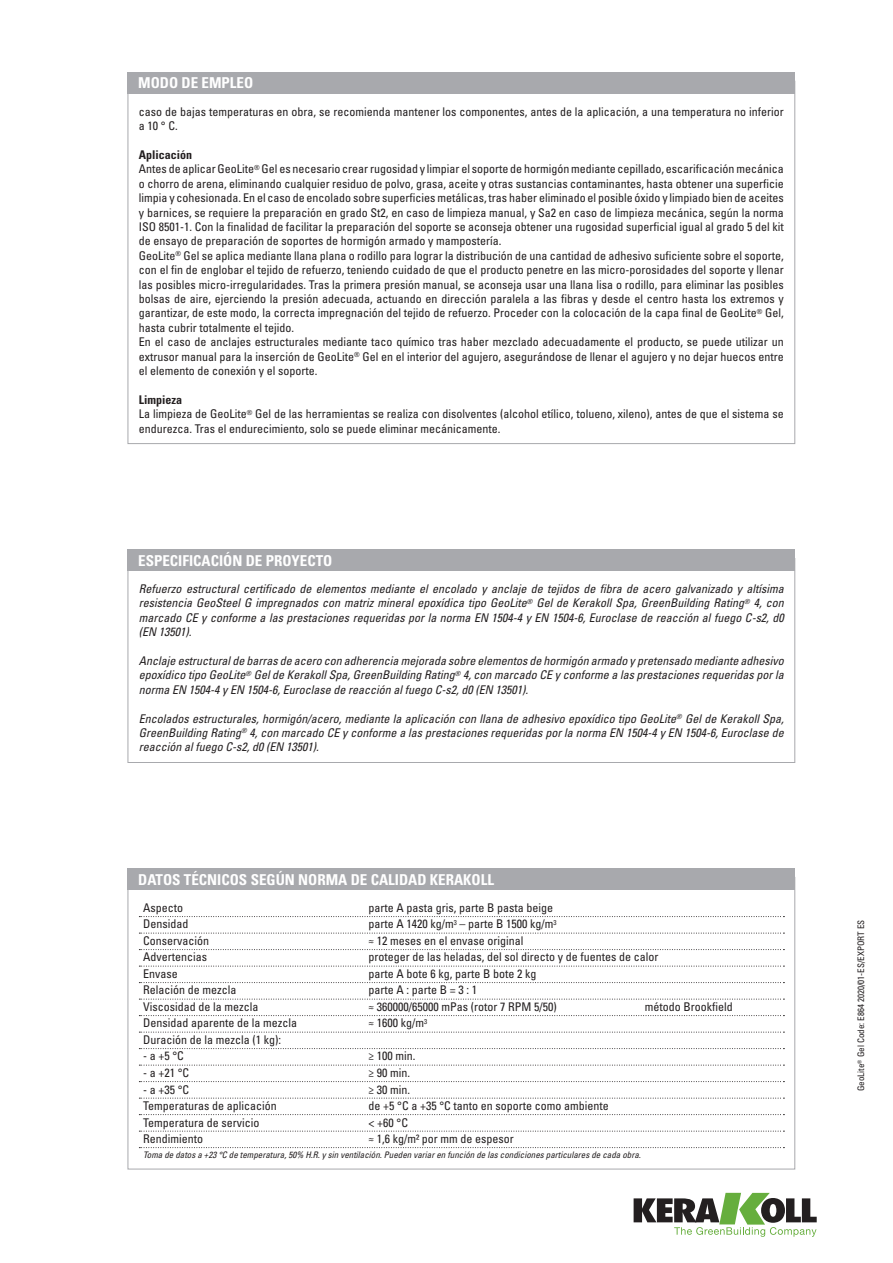
<style>
.page{position:relative;width:893px;height:1263px;background:#fff}
.page>*{position:absolute;margin:0;border:0;box-sizing:border-box;transform-origin:0 0}
.t1{font:700 condensed 15px "Univers LT Std";color:#fff}
.t2{font:condensed 12px/14.4px "Univers LT Std";color:#231f20}
.t3{font:italic condensed 12px/14.4px "Univers LT Std";color:#231f20;text-align:justify}
.t4{font:italic condensed 9px "Univers LT Std";color:#231f20}
.t5{font:condensed 9px "Univers LT Std";color:#231f20}
.s1{font-weight:700}
</style>
<div class="page">
<svg style="left:634px;top:1193px;width:183px;height:44px"></svg>
<div style="left:128px;top:550px;width:667px;height:21px;background:#a8a9ad"></div>
<svg style="left:139px;top:916px;width:645px;height:1px"></svg>
<svg style="left:139px;top:933px;width:645px;height:1px"></svg>
<svg style="left:139px;top:949px;width:645px;height:1px"></svg>
<svg style="left:139px;top:966px;width:645px;height:1px"></svg>
<svg style="left:139px;top:982px;width:645px;height:1px"></svg>
<svg style="left:139px;top:999px;width:645px;height:1px"></svg>
<svg style="left:139px;top:1015px;width:645px;height:1px"></svg>
<svg style="left:139px;top:1032px;width:645px;height:1px"></svg>
<svg style="left:139px;top:1048px;width:645px;height:1px"></svg>
<svg style="left:139px;top:1065px;width:645px;height:1px"></svg>
<svg style="left:139px;top:1081px;width:645px;height:1px"></svg>
<svg style="left:139px;top:1098px;width:645px;height:1px"></svg>
<svg style="left:139px;top:1114px;width:645px;height:1px"></svg>
<svg style="left:139px;top:1131px;width:645px;height:1px"></svg>
<svg style="left:139px;top:1147px;width:645px;height:1px"></svg>
<div style="left:128px;top:868px;width:667px;height:22px;background:#a8a9ad"></div>
<div style="left:128px;top:72px;width:667px;height:22px;background:#a8a9ad"></div>
<p class="t1" style="left:138px;top:74px;width:116px">MODO DE EMPLEO</p>
<p class="t2" style="left:139px;top:104px;width:646px">caso de bajas temperaturas en obra, se recomienda mantener los componentes, antes de la aplicación, a una temperatura no inferior a 10 ° C.</p>
<p class="t2" style="left:139px;top:147px;width:646px"><span class="s1">Aplicación<br></span>Antes de aplicar GeoLite<sup>®</sup> Gel es necesario crear rugosidad y limpiar el soporte de hormigón mediante cepillado, escarificación mecánica o chorro de arena, eliminando cualquier residuo de polvo, grasa, aceite y otras sustancias contaminantes, hasta obtener una superficie limpia y cohesionada. En el caso de encolado sobre superficies metálicas, tras haber eliminado el posible óxido y limpiado bien de aceites y barnices, se requiere la preparación en grado St2, en caso de limpieza manual, y Sa2 en caso de limpieza mecánica, según la norma ISO 8501-1. Con la finalidad de facilitar la preparación del soporte se aconseja obtener una rugosidad superficial igual al grado 5 del kit de ensayo de preparación de soportes de hormigón armado y mampostería.<br>GeoLite<sup>®</sup> Gel se aplica mediante llana plana o rodillo para lograr la distribución de una cantidad de adhesivo suficiente sobre el soporte, con el fin de englobar el tejido de refuerzo, teniendo cuidado de que el producto penetre en las micro-porosidades del soporte y llenar las posibles micro-irregularidades. Tras la primera presión manual, se aconseja usar una llana lisa o rodillo, para eliminar las posibles bolsas de aire, ejerciendo la presión adecuada, actuando en dirección paralela a las fibras y desde el centro hasta los extremos y garantizar, de este modo, la correcta impregnación del tejido de refuerzo. Proceder con la colocación de la capa final de GeoLite<sup>®</sup> Gel, hasta cubrir totalmente el tejido.<br>En el caso de anclajes estructurales mediante taco químico tras haber mezclado adecuadamente el producto, se puede utilizar un extrusor manual para la inserción de GeoLite<sup>®</sup> Gel en el interior del agujero, asegurándose de llenar el agujero y no dejar huecos entre el elemento de conexión y el soporte.</p>
<p class="t2" style="left:139px;top:392px;width:646px"><span class="s1">Limpieza<br></span>La limpieza de GeoLite<sup>®</sup> Gel de las herramientas se realiza con disolventes (alcohol etílico, tolueno, xileno), antes de que el sistema se endurezca. Tras el endurecimiento, solo se puede eliminar mecánicamente.</p>
<p class="t1" style="left:138px;top:551px;width:196px">ESPECIFICACIÓN DE PROYECTO</p>
<p class="t3" style="left:139px;top:581px;width:646px">Refuerzo estructural certificado de elementos mediante el encolado y anclaje de tejidos de fibra de acero galvanizado y altísima resistencia GeoSteel G impregnados con matriz mineral epoxídica tipo GeoLite<sup>®</sup> Gel de Kerakoll Spa, GreenBuilding Rating<sup>®</sup> 4, con marcado CE y conforme a las prestaciones requeridas por la norma EN 1504-4 y EN 1504-6, Euroclase de reacción al fuego C-s2, d0 (EN 13501).</p>
<p class="t3" style="left:139px;top:653px;width:646px">Anclaje estructural de barras de acero con adherencia mejorada sobre elementos de hormigón armado y pretensado mediante adhesivo epoxídico tipo GeoLite<sup>®</sup> Gel de Kerakoll Spa, GreenBuilding Rating<sup>®</sup> 4, con marcado CE y conforme a las prestaciones requeridas por la norma EN 1504-4 y EN 1504-6, Euroclase de reacción al fuego C-s2, d0 (EN 13501).</p>
<p class="t3" style="left:139px;top:711px;width:646px">Encolados estructurales, hormigón/acero, mediante la aplicación con llana de adhesivo epoxídico tipo GeoLite<sup>®</sup> Gel de Kerakoll Spa, GreenBuilding Rating<sup>®</sup> 4, con marcado CE y conforme a las prestaciones requeridas por la norma EN 1504-4 y EN 1504-6, Euroclase de reacción al fuego C-s2, d0 (EN 13501).</p>
<p class="t1" style="left:138px;top:870px;width:357px">DATOS TÉCNICOS SEGÚN NORMA DE CALIDAD KERAKOLL</p>
<p class="t2" style="left:143px;top:900px;width:41px">Aspecto</p>
<p class="t2" style="left:369px;top:900px;width:186px">parte A pasta gris, parte B pasta beige</p>
<p class="t2" style="left:143px;top:917px;width:47px">Densidad</p>
<p class="t2" style="left:369px;top:917px;width:190px">parte A 1420 kg/m<sup>3</sup> – parte B 1500 kg/m<sup>3</sup></p>
<p class="t2" style="left:143px;top:933px;width:67px">Conservación</p>
<p class="t2" style="left:369px;top:933px;width:156px">≈ 12 meses en el envase original</p>
<p class="t2" style="left:143px;top:950px;width:65px">Advertencias</p>
<p class="t2" style="left:369px;top:950px;width:291px">proteger de las heladas, del sol directo y de fuentes de calor</p>
<p class="t2" style="left:143px;top:966px;width:36px">Envase</p>
<p class="t2" style="left:369px;top:966px;width:169px">parte A bote 6 kg, parte B bote 2 kg</p>
<p class="t2" style="left:143px;top:983px;width:95px">Relación de mezcla</p>
<p class="t2" style="left:369px;top:983px;width:110px">parte A : parte B = 3 : 1</p>
<p class="t2" style="left:143px;top:999px;width:117px">Viscosidad de la mezcla</p>
<p class="t2" style="left:369px;top:999px;width:190px">≈ 360000/65000 mPas (rotor 7 RPM 5/50)</p>
<p class="t2" style="left:645px;top:999px;width:89px">método Brookfield</p>
<p class="t2" style="left:143px;top:1016px;width:155px">Densidad aparente de la mezcla</p>
<p class="t2" style="left:369px;top:1016px;width:60px">≈ 1600 kg/m<sup>3</sup></p>
<p class="t2" style="left:143px;top:1032px;width:139px">Duración de la mezcla (1 kg):</p>
<p class="t2" style="left:143px;top:1049px;width:42px">- a +5 °C</p>
<p class="t2" style="left:369px;top:1049px;width:48px">≥ 100 min.</p>
<p class="t2" style="left:143px;top:1065px;width:48px">- a +21 °C</p>
<p class="t2" style="left:369px;top:1065px;width:43px">≥ 90 min.</p>
<p class="t2" style="left:143px;top:1082px;width:48px">- a +35 °C</p>
<p class="t2" style="left:369px;top:1082px;width:43px">≥ 30 min.</p>
<p class="t2" style="left:143px;top:1098px;width:135px">Temperaturas de aplicación</p>
<p class="t2" style="left:369px;top:1098px;width:242px">de +5 °C a +35 °C tanto en soporte como ambiente</p>
<p class="t2" style="left:143px;top:1115px;width:118px">Temperatura de servicio</p>
<p class="t2" style="left:369px;top:1115px;width:41px">&lt; +60 °C</p>
<p class="t2" style="left:143px;top:1131px;width:61px">Rendimiento</p>
<p class="t2" style="left:369px;top:1131px;width:147px">≈ 1,6 kg/m² por mm de espesor</p>
<p class="t4" style="left:143px;top:1149px;width:499px">Toma de datos a +23 °C de temperatura, 50% H.R. y sin ventilación. Pueden variar en función de las condiciones particulares de cada obra.</p>
<p class="t5" style="left:855px;top:1091px;width:173px;rotate:-90deg">GeoLite<sup>®</sup> Gel Code: E864 2020/01-ES/EXPORT ES</p>
</div>
